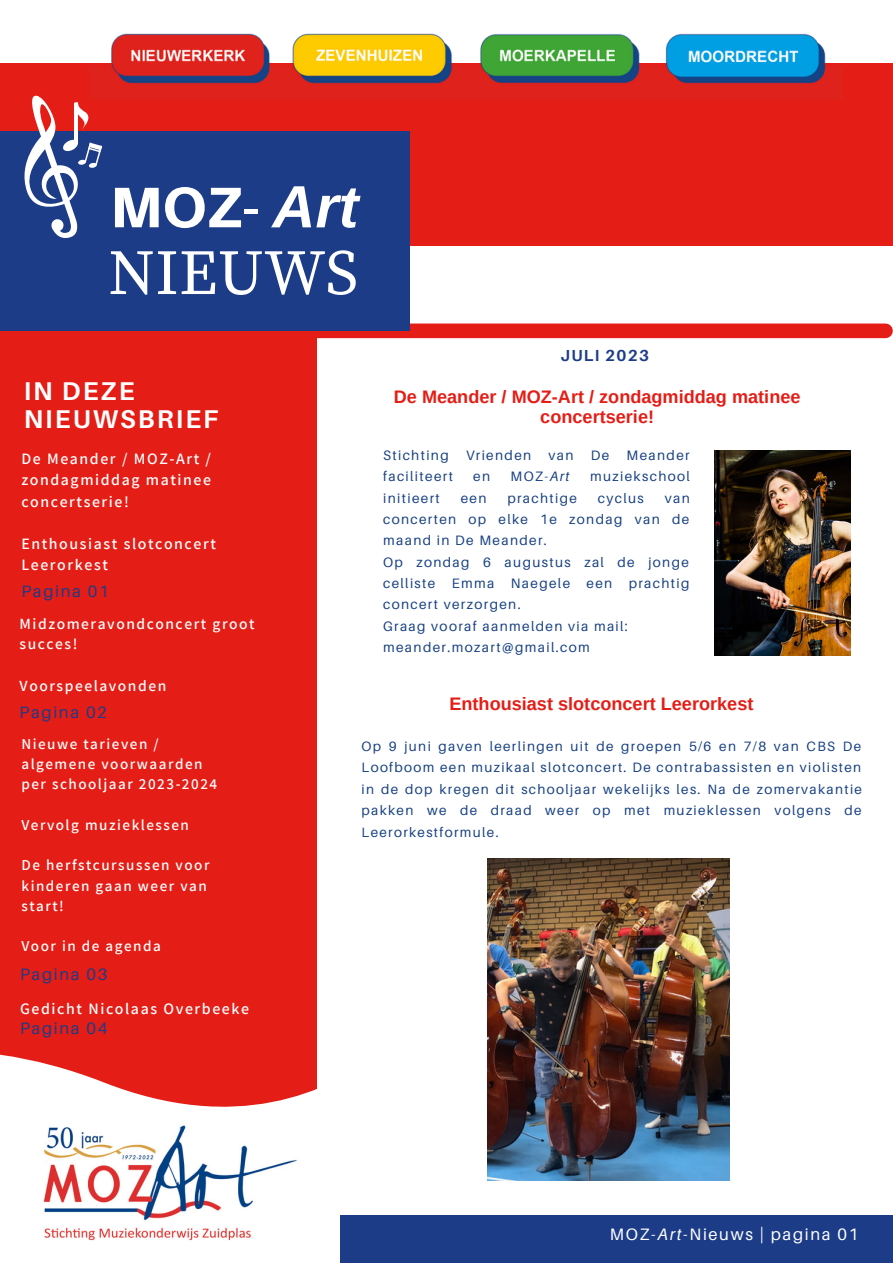
<style>
.page{position:relative;width:893px;height:1264px;background:#fff}
.page>*{position:absolute;margin:0;border:0;box-sizing:border-box;transform-origin:0 0}
.t1{font:63.9px "Source Serif Pro";color:#fff}
.t2{font:800 57.15px "Aileron";color:#fff}
.t3{font:700 25.65px "Aileron";letter-spacing:.08em;color:#fff}
.t4{font:700 18.15px/19px "Arimo";color:#e41d16;text-align:center}
.t5{font:16.5px "Aileron";letter-spacing:.1em;color:#1c3c87}
.t6{font:16.5px "Aileron";letter-spacing:.1em;color:#fff}
.t7{font:600 15.9px/21.1px "Assistant";letter-spacing:.1em;color:#fff;text-align:justify}
.t8{font:700 15.9px "Aileron";letter-spacing:.08em;color:#1c3c87}
.t9{font:600 15.45px/20.7px "Assistant";letter-spacing:.1em;color:#fff}
.t10{font:600 15.15px/20.2px "Assistant";letter-spacing:.1em;color:#fff}
.t11{font:13.65px/21.3px "Aileron";letter-spacing:.1em;color:#184183;text-align:justify}
.t12{font:italic 13.65px "Aileron";color:#184183}
.t13{font:13.5px/21.3px "Aileron";letter-spacing:.1em;color:#184183;text-align:justify}
.s1{font-family:"Arimo";font-weight:700;font-style:italic;font-size:59.7px}
.s2{font-style:normal}
.s3{font-style:italic}
</style>
<div class="page">
<div style="left:340px;top:1215px;width:552px;height:47px;background:#1c3c87"></div>
<div style="left:317px;top:323px;width:568px;height:15px;background:#e41d16"></div>
<div style="left:0;top:64px;width:316px;height:1198px;background:#e41d16"></div>
<div style="left:296px;top:63px;width:596px;height:182px;background:#e41d16"></div>
<svg style="left:0;top:982px;width:317px;height:136px"></svg>
<img style="left:89px;top:33px;width:737px;height:51px">
<div style="left:0;top:131px;width:409px;height:199px;background:#1c3c87"></div>
<svg style="left:24px;top:95px;width:78px;height:143px"></svg>
<div style="left:0;top:1118px;width:330px;height:144px;background:#fff"></div>
<img style="left:43px;top:1125px;width:254px;height:116px">
<img style="left:714px;top:450px;width:136px;height:205px">
<img style="left:487px;top:858px;width:242px;height:322px">
<p class="t2" style="left:110px;top:172px;width:250px">MOZ- <span class="s1">Art</span></p>
<p class="t1" style="left:108px;top:235px;width:251px">NIEUWS</p>
<p class="t3" style="left:24px;top:375px;width:112px">IN DEZE</p>
<p class="t3" style="left:24px;top:403px;width:196px">NIEUWSBRIEF</p>
<p class="t7" style="left:21px;top:448px;width:191px">De Meander / MOZ-Art / zondagmiddag matinee concertserie!</p>
<p class="t7" style="left:21px;top:532px;width:196px">Enthousiast slotconcert<br>Leerorkest</p>
<p class="t5" style="left:21px;top:581px;width:89px">Pagina 01</p>
<p class="t9" style="left:20px;top:612px;width:236px">Midzomeravondconcert groot succes!</p>
<p class="t9" style="left:20px;top:674px;width:148px">Voorspeelavonden</p>
<p class="t5" style="left:20px;top:702px;width:89px">Pagina 02</p>
<p class="t8" style="left:560px;top:346px;width:90px">JULI 2023</p>
<p class="t4" style="left:394px;top:387px;width:408px">De Meander / MOZ-Art / zondagmiddag matinee concertserie!</p>
<p class="t11" style="left:383px;top:444px;width:67px">Stichting</p>
<p class="t11" style="left:466px;top:444px;width:67px">Vrienden</p>
<p class="t11" style="left:548px;top:444px;width:27px">van</p>
<p class="t11" style="left:590px;top:444px;width:20px">De</p>
<p class="t11" style="left:626px;top:444px;width:65px">Meander</p>
<p class="t11" style="left:383px;top:465px;width:71px">faciliteert</p>
<p class="t11" style="left:473px;top:465px;width:18px">en</p>
<p class="t12" style="left:510px;top:468px;width:61px"><span class="s2">MOZ</span>-Art</p>
<p class="t11" style="left:590px;top:465px;width:101px">muziekschool</p>
<p class="t11" style="left:383px;top:487px;width:58px">initieert</p>
<p class="t11" style="left:460px;top:487px;width:27px">een</p>
<p class="t11" style="left:507px;top:487px;width:71px">prachtige</p>
<p class="t11" style="left:598px;top:487px;width:47px">cyclus</p>
<p class="t11" style="left:383px;top:487px;width:308px;text-indent:281px">van concerten op elke 1e zondag van de maand in De Meander.</p>
<p class="t11" style="left:383px;top:551px;width:308px">Op zondag 6 augustus zal de jonge celliste Emma Naegele een prachtig concert verzorgen.</p>
<p class="t11" style="left:383px;top:615px;width:246px">Graag vooraf aanmelden via mail: meander.mozart@gmail.com</p>
<p class="t4" style="left:449px;top:694px;width:305px">Enthousiast slotconcert Leerorkest</p>
<p class="t10" style="left:21px;top:733px;width:197px">Nieuwe tarieven / algemene voorwaarden per schooljaar 2023-2024</p>
<p class="t10" style="left:21px;top:814px;width:169px">Vervolg muzieklessen</p>
<p class="t10" style="left:21px;top:854px;width:189px">De herfstcursussen voor kinderen gaan weer van start!</p>
<p class="t10" style="left:21px;top:935px;width:141px">Voor in de agenda</p>
<p class="t5" style="left:20px;top:963px;width:89px">Pagina 03</p>
<p class="t7" style="left:20px;top:997px;width:230px">Gedicht Nicolaas Overbeeke</p>
<p class="t5" style="left:20px;top:1017px;width:89px">Pagina 04</p>
<p class="t13" style="left:361px;top:735px;width:502px">Op 9 juni gaven leerlingen uit de groepen 5/6 en 7/8 van CBS De Loofboom een muzikaal slotconcert. De contrabassisten en violisten in de dop kregen dit schooljaar wekelijks les. Na de zomervakantie pakken we de draad weer op met muzieklessen volgens de Leerorkestformule.</p>
<p class="t6" style="left:610px;top:1223px;width:250px">MOZ<span class="s3">-Art</span>-Nieuws | pagina 01</p>
</div>
